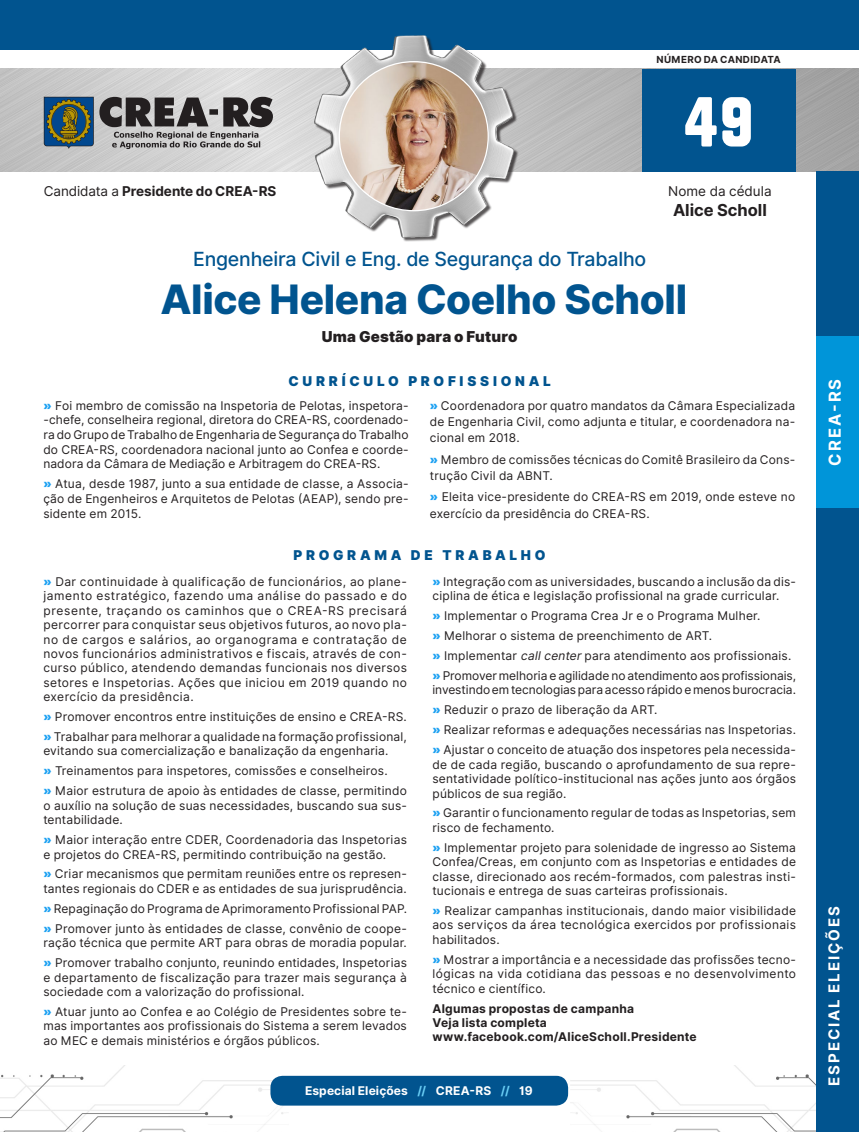
<style>
.page{position:relative;width:859px;height:1132px;background:#fff}
.page>*{position:absolute;margin:0;border:0;box-sizing:border-box;transform-origin:0 0}
.t1{font:800 70.5px "VALTRA Aveny T";color:#fff}
.t2{font:800 40.5px "Inter";letter-spacing:-.01em;color:#01548f}
.t3{font:500 19.5px "Inter";letter-spacing:-.01em;color:#01548f}
.t4{font:700 16.5px "Inter";color:#231f20}
.t5{font:700 16.5px "Inter";letter-spacing:.125em;color:#fff}
.t6{font:900 15px "Inter";letter-spacing:.01em;color:#231f20}
.t7{font:700 15px "Inter";letter-spacing:.125em;color:#fff}
.t8{font:900 13.5px "Inter";letter-spacing:.275em;color:#01548f}
.t9{font:700 13.5px "Inter";letter-spacing:-.005em;color:#231f20}
.t10{font:13.5px "Inter";letter-spacing:.005em;color:#231f20}
.t11{font:12px/14.4px "Inter";letter-spacing:.015em;color:#231f20;text-align:justify}
.t12{font:700 12px/14.4px "Inter";letter-spacing:.02em;color:#231f20}
.t13{font:700 12px "Inter";letter-spacing:.01em;color:#fff}
.t14{font:700 9.75px "Inter";letter-spacing:.035em;color:#231f20}
.s1{font-weight:400}
.s2{font-weight:900;color:#1da1f2}
.s3{font-style:italic}
.s4{color:#6bcff6}
</style>
<div class="page">
<img style="left:571px;top:1065px;width:245px;height:66px">
<img style="left:0;top:1065px;width:288px;height:66px">
<div style="left:1px;top:0;width:858px;height:50px;background:#01548f"></div>
<img style="left:0;top:69px;width:859px;height:102px">
<img style="left:296px;top:35px;width:236px;height:207px">
<img style="left:339px;top:62px;width:149px;height:149px;border-radius:74px">
<svg style="left:44px;top:97px;width:229px;height:52px;background:#777b7b"></svg>
<div style="left:270px;top:1075px;width:298px;height:30px;background:#01548f;border-radius:12px"></div>
<div style="left:642px;top:69px;width:153px;height:102px;background:#01548f"></div>
<div style="left:816px;top:171px;width:43px;height:960px;background:#01548f"></div>
<div style="left:816px;top:336px;width:43px;height:172px;background:#0095d9"></div>
<p class="t9" style="left:44px;top:181px;width:234px"><span class="s1">Candidata a</span> Presidente do CREA-RS</p>
<p class="t14" style="left:656px;top:52px;width:126px">NÚMERO DA CANDIDATA</p>
<p class="t1" style="left:684px;top:83px;width:70px">49</p>
<p class="t10" style="left:668px;top:181px;width:105px">Nome da cédula</p>
<p class="t4" style="left:673px;top:198px;width:95px">Alice Scholl</p>
<p class="t3" style="left:193px;top:244px;width:454px">Engenheira Civil e Eng. de Segurança do Trabalho</p>
<p class="t2" style="left:161px;top:269px;width:528px">Alice Helena Coelho Scholl</p>
<p class="t6" style="left:322px;top:325px;width:197px">Uma Gestão para o Futuro</p>
<p class="t8" style="left:288px;top:371px;width:264px">CURRÍCULO PROFISSIONAL</p>
<p class="t11" style="left:43px;top:398px;width:367px"><span class="s2">»</span> Foi membro de comissão na Inspetoria de Pelotas, inspetora--chefe, conselheira regional, diretora do CREA-RS, coordenado&shy;ra do Grupo de Trabalho de Engenharia de Segurança do Trabalho do CREA-RS, coordenadora nacional junto ao Confea e coorde&shy;nadora da Câmara de Mediação e Arbitragem do CREA-RS.</p>
<p class="t11" style="left:43px;top:476px;width:367px"><span class="s2">»</span> Atua, desde 1987, junto a sua entidade de classe, a Associa&shy;ção de Engenheiros e Arquitetos de Pelotas (AEAP), sendo pre&shy;sidente em 2015.</p>
<p class="t11" style="left:430px;top:397px;width:367px;line-height:16px"><span class="s2">»</span> Coordenadora por quatro mandatos da Câmara Especializada de Engenharia Civil, como adjunta e titular, e coordenadora na&shy;cional em 2018.</p>
<p class="t11" style="left:430px;top:451px;width:367px;line-height:16px"><span class="s2">»</span> Membro de comissões técnicas do Comitê Brasileiro da Cons&shy;trução Civil da ABNT.</p>
<p class="t11" style="left:430px;top:489px;width:367px;line-height:16px"><span class="s2">»</span> Eleita vice-presidente do CREA-RS em 2019, onde esteve no exercício da presidência do CREA-RS.</p>
<p class="t8" style="left:294px;top:544px;width:253px">PROGRAMA DE TRABALHO</p>
<p class="t11" style="left:43px;top:574px;width:365px"><span class="s2">»</span> Dar continuidade à qualificação de funcionários, ao plane&shy;jamento estratégico, fazendo uma análise do passado e do presente, traçando os caminhos que o CREA-RS precisará percorrer para conquistar seus objetivos futuros, ao novo pla&shy;no de cargos e salários, ao organograma e contratação de novos funcionários administrativos e fiscais, através de con&shy;curso público, atendendo demandas funcionais nos diversos setores e Inspetorias. Ações que iniciou em 2019 quando no exercício da presidência.</p>
<p class="t11" style="left:43px;top:709px;width:365px"><span class="s2">»</span> Promover encontros entre instituições de ensino e CREA-RS.</p>
<p class="t11" style="left:43px;top:729px;width:365px"><span class="s2">»</span> Trabalhar para melhorar a qualidade na formação profissional, evitando sua comercialização e banalização da engenharia.</p>
<p class="t11" style="left:43px;top:763px;width:346px"><span class="s2">»</span> Treinamentos para inspetores, comissões e conselheiros.</p>
<p class="t11" style="left:43px;top:783px;width:365px"><span class="s2">»</span> Maior estrutura de apoio às entidades de classe, permitindo o auxílio na solução de suas necessidades, buscando sua sus&shy;tentabilidade.</p>
<p class="t11" style="left:43px;top:832px;width:365px"><span class="s2">»</span> Maior interação entre CDER, Coordenadoria das Inspetorias e projetos do CREA-RS, permitindo contribuição na gestão.</p>
<p class="t11" style="left:43px;top:866px;width:365px"><span class="s2">»</span> Criar mecanismos que permitam reuniões entre os represen&shy;tantes regionais do CDER e as entidades de sua jurisprudência.</p>
<p class="t11" style="left:43px;top:901px;width:365px"><span class="s2">»</span> Repaginação do Programa de Aprimoramento Profissional PAP.</p>
<p class="t11" style="left:43px;top:921px;width:365px"><span class="s2">»</span> Promover junto às entidades de classe, convênio de coope&shy;ração técnica que permite ART para obras de moradia popular.</p>
<p class="t11" style="left:43px;top:955px;width:365px"><span class="s2">»</span> Promover trabalho conjunto, reunindo entidades, Inspetorias e departamento de fiscalização para trazer mais segurança à sociedade com a valorização do profissional.</p>
<p class="t11" style="left:43px;top:1004px;width:365px"><span class="s2">»</span> Atuar junto ao Confea e ao Colégio de Presidentes sobre te&shy;mas importantes aos profissionais do Sistema a serem levados ao MEC e demais ministérios e órgãos públicos.</p>
<p class="t11" style="left:432px;top:574px;width:365px"><span class="s2">»</span> Integração com as universidades, buscando a inclusão da dis&shy;ciplina de ética e legislação profissional na grade curricular.</p>
<p class="t11" style="left:432px;top:608px;width:330px"><span class="s2">»</span> Implementar o Programa Crea Jr e o Programa Mulher.</p>
<p class="t11" style="left:432px;top:628px;width:281px"><span class="s2">»</span> Melhorar o sistema de preenchimento de ART.</p>
<p class="t11" style="left:432px;top:648px;width:360px"><span class="s2">»</span> Implementar <span class="s3">callcenter</span>para atendimento aos profissionais.</p>
<p class="t11" style="left:432px;top:668px;width:365px"><span class="s2">»</span> Promover melhoria e agilidade no atendimento aos profissionais, investindo em tecnologias para acesso rápido e menos burocracia.</p>
<p class="t11" style="left:432px;top:702px;width:226px"><span class="s2">»</span> Reduzir o prazo de liberação da ART.</p>
<p class="t11" style="left:432px;top:722px;width:365px"><span class="s2">»</span> Realizar reformas e adequações necessárias nas Inspetorias.</p>
<p class="t11" style="left:432px;top:742px;width:365px"><span class="s2">»</span> Ajustar o conceito de atuação dos inspetores pela necessida&shy;de de cada região, buscando o aprofundamento de sua repre&shy;sentatividade político-institucional nas ações junto aos órgãos públicos de sua região.</p>
<p class="t11" style="left:432px;top:805px;width:365px"><span class="s2">»</span> Garantir o funcionamento regular de todas as Inspetorias, sem risco de fechamento.</p>
<p class="t11" style="left:432px;top:840px;width:365px"><span class="s2">»</span> Implementar projeto para solenidade de ingresso ao Sistema Confea/Creas, em conjunto com as Inspetorias e entidades de classe, direcionado aos recém-formados, com palestras insti&shy;tucionais e entrega de suas carteiras profissionais.</p>
<p class="t11" style="left:432px;top:903px;width:365px"><span class="s2">»</span> Realizar campanhas institucionais, dando maior visibilidade aos serviços da área tecnológica exercidos por profissionais habilitados.</p>
<p class="t11" style="left:432px;top:952px;width:365px"><span class="s2">»</span> Mostrar a importância e a necessidade das profissões tecno&shy;lógicas na vida cotidiana das pessoas e no desenvolvimento técnico e científico.</p>
<p class="t12" style="left:432px;top:1000px;width:266px">Algumas propostas de campanha<br>Veja lista completa www.facebook.com/AliceScholl.Presidente</p>
<p class="t13" style="left:305px;top:1081px;width:229px">Especial Eleições <span class="s4">//</span> CREA-RS <span class="s4">//</span> 19</p>
<p class="t5" style="left:823px;top:465px;width:88px;rotate:-90deg">CREA-RS</p>
<p class="t7" style="left:823px;top:1085px;width:181px;rotate:-90deg">ESPECIAL ELEIÇÕES</p>
</div>
